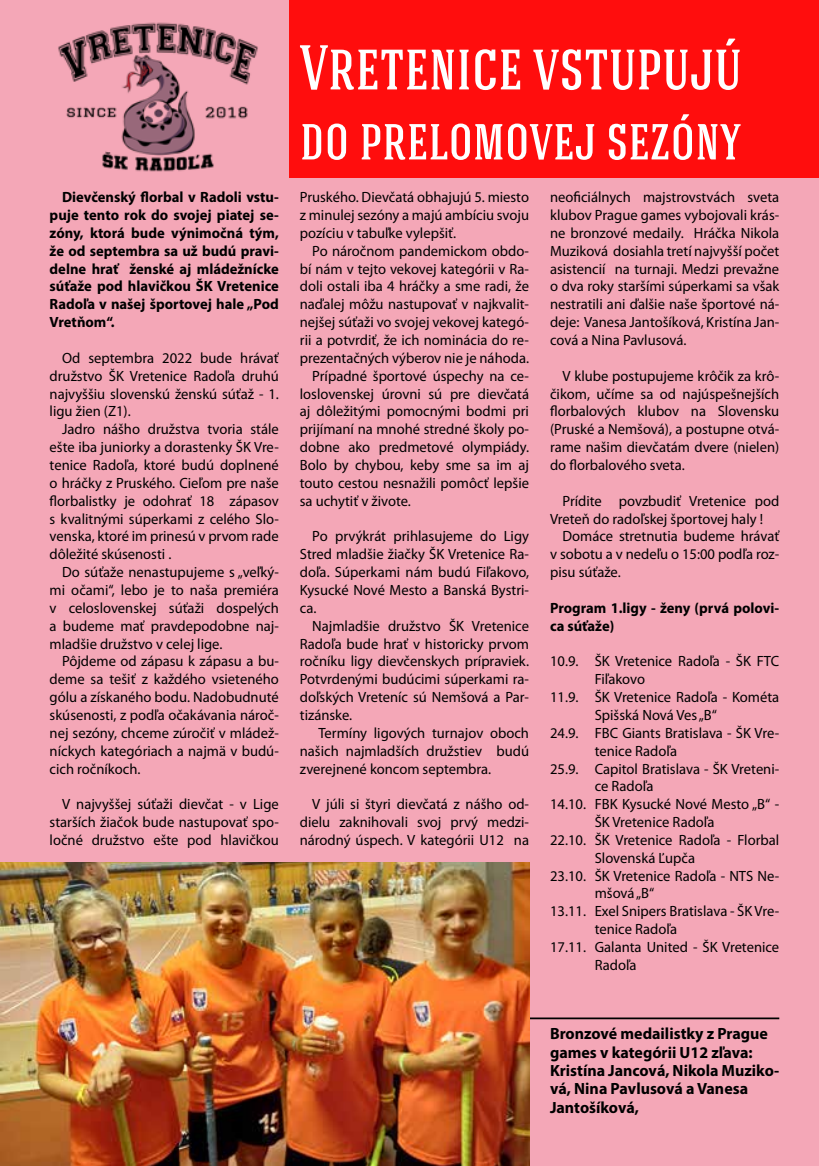
<style>
.page{position:relative;width:819px;height:1166px;background:#f4a7b7}
.page>*{position:absolute;margin:0;border:0;box-sizing:border-box;transform-origin:0 0}
.t1{font:500 63px "Hagin Caps";color:#fff;scale:.9 1}
.t2{font:500 56px "Hagin Caps";color:#fff;scale:.9 1}
.t3{font:700 16.28px/18.4px "Myriad Pro";color:#000}
.t4{font:14.88px/17.8px "Myriad Pro";color:#000;text-align:justify}
.t5{font:700 14.88px/17.8px "Myriad Pro";color:#000;text-align:justify}
</style>
<div class="page">
<div style="left:289px;top:0;width:530px;height:177px;background:#ff0d0d"></div>
<img style="left:58px;top:22px;width:200px;height:150px">
<hr style="left:495px;top:1017px;width:284px;height:2px;background:#000">
<img style="left:0;top:862px;width:529px;height:304px">
<p class="t5" style="left:50px;top:188px;width:231px;text-indent:12px">Dievčenský florbal v Radoli vstu&shy;puje tento rok do svojej piatej se&shy;zóny, ktorá bude výnimočná tým, že od septembra sa už budú pravi&shy;delne hrať ženské aj mládežnícke súťaže pod hlavičkou ŠK Vretenice Radoľa v našej športovej hale „Pod Vretňom“.</p>
<p class="t4" style="left:50px;top:349px;width:231px;text-indent:12px">Od septembra 2022 bude hrávať družstvo ŠK Vretenice Radoľa druhú najvyššiu slovenskú ženskú súťaž - 1. ligu žien (Z1).</p>
<p class="t4" style="left:50px;top:421px;width:231px;text-indent:12px">Jadro nášho družstva tvoria stále ešte iba juniorky a dorastenky ŠK Vre&shy;tenice Radoľa, ktoré budú doplnené o hráčky z Pruského. Cieľom pre naše florbalistky je odohrať 18 zápasov s kvalitnými súperkami z celého Slo&shy;venska, ktoré im prinesú v prvom rade dôležité skúsenosti .</p>
<p class="t4" style="left:50px;top:563px;width:231px;text-indent:12px">Do súťaže nenastupujeme s „veľký&shy;mi očami“, lebo je to naša premiéra v celoslovenskej súťaži dospelých a budeme mať pravdepodobne naj&shy;mladšie družstvo v celej lige.</p>
<p class="t4" style="left:50px;top:653px;width:231px;text-indent:12px">Pôjdeme od zápasu k zápasu a bu&shy;deme sa tešiť z každého vsieteného gólu a získaného bodu. Nadobudnuté skúsenosti, z podľa očakávania nároč&shy;nej sezóny, chceme zúročiť v mládež&shy;níckych kategóriach a najmä v budú&shy;cich ročníkoch.</p>
<p class="t4" style="left:50px;top:795px;width:231px;text-indent:12px">V najvyššej súťaži dievčat - v Lige starších žiačok bude nastupovať spo&shy;ločné družstvo ešte pod hlavičkou</p>
<h1 class="t1" style="left:300px;top:27px;width:492px">Vretenice vstupujú</h1>
<h2 class="t2" style="left:300px;top:104px;width:492px">do prelomovej sezóny</h2>
<p class="t4" style="left:300px;top:189px;width:231px">Pruského. Dievčatá obhajujú 5. miesto z minulej sezóny a majú ambíciu svoju pozíciu v tabuľke vylepšiť.</p>
<p class="t4" style="left:312px;top:242px;width:218px">Po náročnom pandemickom obdo-</p>
<p class="t4" style="left:300px;top:260px;width:231px">bí nám v tejto vekovej kategórii v Ra-</p>
<p class="t4" style="left:300px;top:278px;width:231px">doli ostali iba 4 hráčky a sme radi, že</p>
<p class="t4" style="left:300px;top:296px;width:231px">naďalej môžu nastupovať v najkvalit-</p>
<p class="t4" style="left:300px;top:313px;width:231px">nejšej súťaži vo svojej vekovej kategó-</p>
<p class="t4" style="left:300px;top:331px;width:231px">rii a potvrdiť, že ich nominácia do re-</p>
<p class="t4" style="left:300px;top:349px;width:231px">prezentačných výberov nie je náhoda.</p>
<p class="t4" style="left:312px;top:367px;width:218px">Prípadné športové úspechy na ce-</p>
<p class="t4" style="left:300px;top:385px;width:231px">loslovenskej úrovni sú pre dievčatá</p>
<p class="t4" style="left:300px;top:403px;width:231px">aj dôležitými pomocnými bodmi pri</p>
<p class="t4" style="left:300px;top:421px;width:231px">prijímaní na mnohé stredné školy po-</p>
<p class="t4" style="left:300px;top:438px;width:231px">dobne ako predmetové olympiády.</p>
<p class="t4" style="left:300px;top:456px;width:231px">Bolo by chybou, keby sme sa im aj</p>
<p class="t4" style="left:300px;top:474px;width:231px">touto cestou nesnažili pomôcť lepšie</p>
<p class="t4" style="left:300px;top:492px;width:112px">sa uchytiť v živote.</p>
<p class="t4" style="left:300px;top:528px;width:231px;text-indent:12px">Po prvýkrát prihlasujeme do Ligy Stred mladšie žiačky ŠK Vretenice Ra&shy;doľa. Súperkami nám budú Fiľakovo, Kysucké Nové Mesto a Banská Bystri&shy;ca.</p>
<p class="t4" style="left:300px;top:617px;width:231px;text-indent:12px">Najmladšie družstvo ŠK Vretenice Radoľa bude hrať v historicky prvom ročníku ligy dievčenskych prípraviek.<br>Potvrdenými budúcimi súperkami ra&shy;doľských Vreteníc sú Nemšová a Par&shy;tizánske.</p>
<p class="t4" style="left:300px;top:724px;width:231px;text-indent:19px">Termíny ligových turnajov oboch našich najmladších družstiev budú zverejnené koncom septembra.</p>
<p class="t4" style="left:300px;top:795px;width:231px;text-indent:12px">V júli si štyri dievčatá z nášho od&shy;dielu zaknihovali svoj prvý medzi&shy;národný úspech. V kategórii U12 na</p>
<p class="t4" style="left:550px;top:189px;width:231px">neoficiálnych majstrovstvách sveta klubov Prague games vybojovali krás&shy;ne bronzové medaily. Hráčka Nikola Muziková dosiahla tretí najvyšší počet asistencií na turnaji. Medzi prevažne o dva roky staršími súperkami sa však nestratili ani ďalšie naše športové ná&shy;deje: Vanesa Jantošíková, Kristína Jan&shy;cová a Nina Pavlusová.</p>
<p class="t4" style="left:550px;top:367px;width:231px;text-indent:12px">V klube postupujeme krôčik za krô&shy;čikom, učíme sa od najúspešnejších florbalových klubov na Slovensku (Pruské a Nemšová), a postupne otvá&shy;rame našim dievčatám dvere (nielen) do florbalového sveta.</p>
<p class="t4" style="left:550px;top:492px;width:231px;text-indent:12px">Prídite povzbudiť Vretenice pod<br>Vreteň do radoľskej športovej haly !</p>
<p class="t4" style="left:550px;top:528px;width:231px;text-indent:12px">Domáce stretnutia budeme hrávať v sobotu a v nedeľu o 15:00 podľa roz&shy;pisu súťaže.</p>
<p class="t5" style="left:550px;top:598px;width:231px">Program 1.ligy - ženy (prvá polovi&shy;ca súťaže)</p>
<p class="t4" style="left:550px;top:653px;width:231px">10.9. ŠK Vretenice Radoľa - ŠK FTC</p>
<p class="t4" style="left:594px;top:670px;width:52px">Fiľakovo</p>
<p class="t4" style="left:550px;top:688px;width:231px">11.9. ŠK Vretenice Radoľa - Kométa</p>
<p class="t4" style="left:594px;top:706px;width:124px">Spišská Nová Ves „B“</p>
<p class="t4" style="left:550px;top:724px;width:231px">24.9. FBC Giants Bratislava - ŠK Vre-</p>
<p class="t4" style="left:594px;top:742px;width:84px">tenice Radoľa</p>
<p class="t4" style="left:550px;top:760px;width:231px">25.9. Capitol Bratislava - ŠK Vreteni-</p>
<p class="t4" style="left:594px;top:778px;width:60px">ce Radoľa</p>
<p class="t4" style="left:550px;top:795px;width:231px">14.10. FBK Kysucké Nové Mesto „B“ -</p>
<p class="t4" style="left:594px;top:813px;width:121px">ŠK Vretenice Radoľa</p>
<p class="t4" style="left:550px;top:831px;width:231px">22.10. ŠK Vretenice Radoľa - Florbal</p>
<p class="t4" style="left:594px;top:849px;width:102px">Slovenská Ľupča</p>
<p class="t4" style="left:550px;top:867px;width:231px">23.10. ŠK Vretenice Radoľa - NTS Ne-</p>
<p class="t4" style="left:594px;top:885px;width:61px">mšová „B“</p>
<p class="t4" style="left:550px;top:903px;width:231px">13.11. Exel Snipers Bratislava - ŠK Vre-</p>
<p class="t4" style="left:594px;top:920px;width:84px">tenice Radoľa</p>
<p class="t4" style="left:550px;top:938px;width:231px">17.11. Galanta United - ŠK Vretenice</p>
<p class="t4" style="left:594px;top:956px;width:43px">Radoľa</p>
<p class="t3" style="left:550px;top:1024px;width:231px">Bronzové medailistky z Prague games v kategórii U12 zľava:<br>Kristína Jancová, Nikola Muziko&shy;vá, Nina Pavlusová a Vanesa<br>Jantošíková,</p>
</div>
